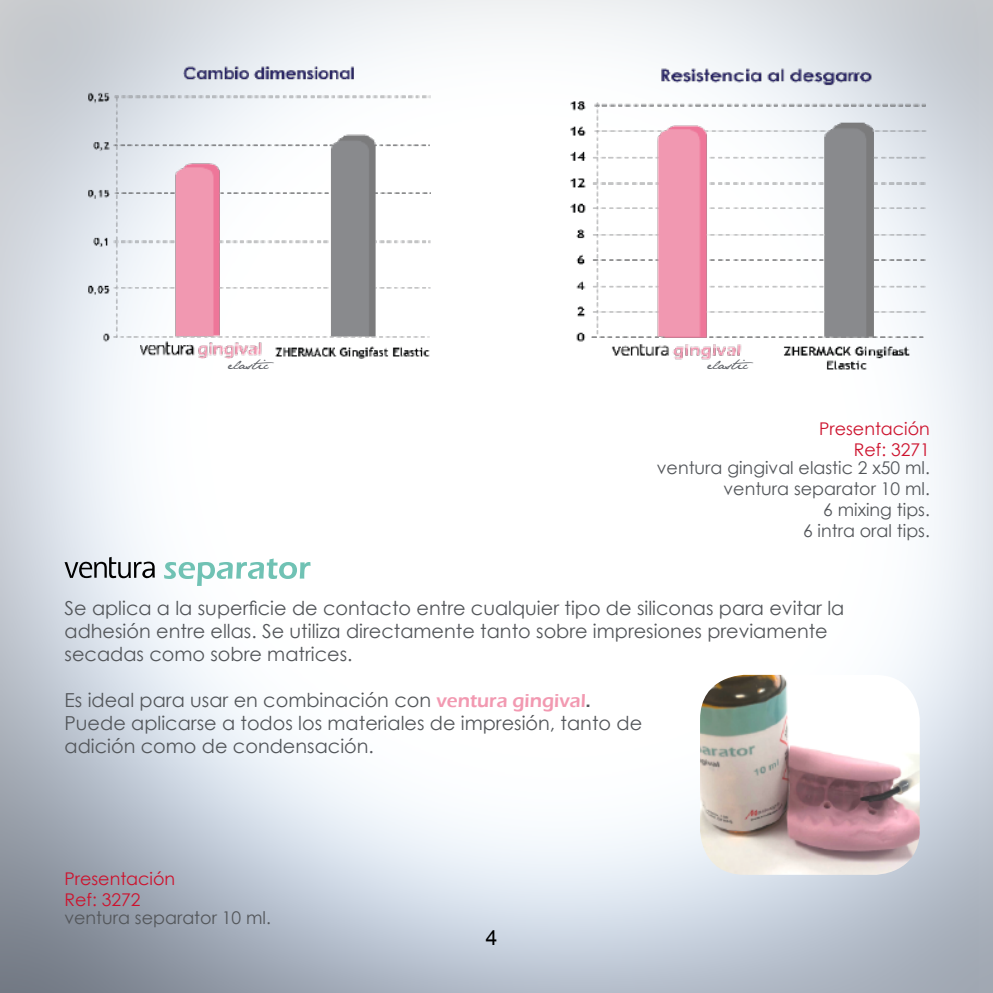
<style>
.page{position:relative;width:993px;height:993px;background:#fff}
.page>*{position:absolute;margin:0;border:0;box-sizing:border-box;transform-origin:0 0}
.t1{font:21px "Arial";color:#000}
.t2{font:19.25px/23.1px "Century Gothic";color:#53565a}
.t3{font:17.5px/21px "Century Gothic";color:#53565a;text-align:right}
.t4{font:17.5px/21px "Century Gothic";color:#cd122d;text-align:right}
.t5{font:14px "Jane Austen";color:#62656a}
.s1{font-family:"Eras ITC";font-weight:600;color:#f299b1}
.s2{font-family:"Eras ITC";font-weight:600}
</style>
<div class="page">
<svg style="left:64px;top:556px;width:91px;height:22px"></svg>
<svg style="left:164px;top:558px;width:146px;height:27px"></svg>
<img style="left:699px;top:674px;width:220px;height:200px">
<img style="left:569px;top:66px;width:357px;height:305px">
<img style="left:88px;top:64px;width:342px;height:294px">
<p class="t5" style="left:228px;top:355px;width:48px">elastic</p>
<p class="t5" style="left:707px;top:355px;width:48px">elastic</p>
<p class="t4" style="left:819px;top:417px;width:112px">Presentación<br>Ref: 3271</p>
<p class="t3" style="left:656px;top:457px;width:274px">ventura gingival elastic 2 x50 ml. ventura separator 10 ml.<br>6 mixing tips.<br>6 intra oral tips.</p>
<p class="t2" style="left:64px;top:595px;width:781px">Se aplica a la superficie de contacto entre cualquier tipo de siliconas para evitar la adhesión entre ellas. Se utiliza directamente tanto sobre impresiones previamente secadas como sobre matrices.</p>
<p class="t2" style="left:64px;top:688px;width:579px">Es ideal para usar en combinación con <span class="s1">ventura gingival</span><span class="s2">.<br></span>Puede aplicarse a todos los materiales de impresión, tanto de adición como de condensación.</p>
<p class="t4" style="left:64px;top:867px;width:112px;text-align:left">Presentación<br>Ref: 3272</p>
<p class="t3" style="left:64px;top:906px;width:208px">ventura separator 10 ml.</p>
<p class="t1" style="left:485px;top:923px;width:13px">4</p>
</div>
